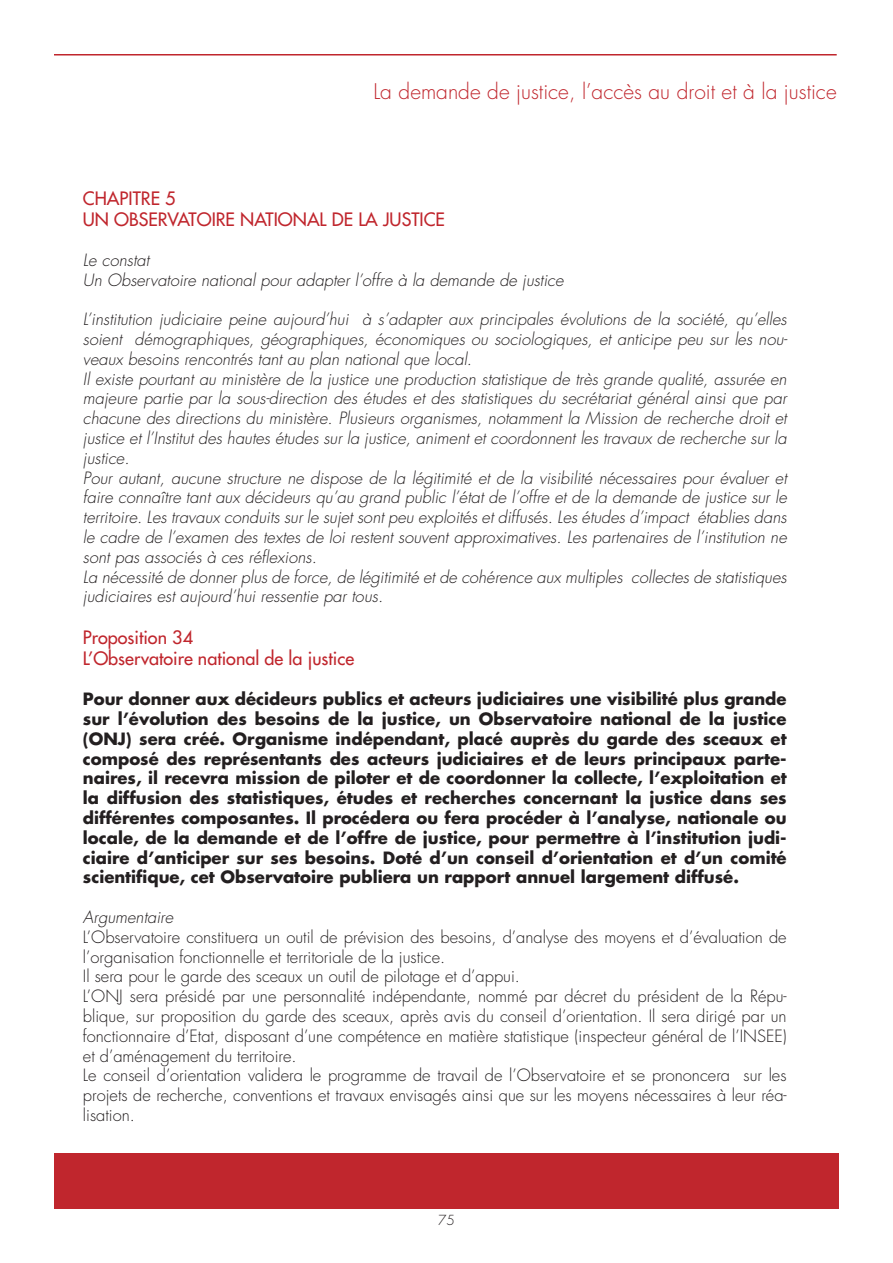
<style>
.page{position:relative;width:893px;height:1263px;background:#fff}
.page>*{position:absolute;margin:0;border:0;box-sizing:border-box;transform-origin:0 0}
.t1{font:300 21px "Futura";color:#c0262d}
.t2{font:18px/21.6px "Futura";color:#c0262d}
.t3{font:italic 300 16.5px/19.8px "Futura";color:#231f20}
.t4{font:700 16.5px/19.8px "Futura";color:#231f20;text-align:justify}
.t5{font:300 16.5px/19.8px "Futura";color:#231f20}
.t6{font:300 13.5px "Futura";color:#231f20}
</style>
<div class="page">
<hr style="left:54px;top:54px;width:783px;height:2px;background:#c0262d">
<div style="left:54px;top:1154px;width:785px;height:55px;background:#c0262d"></div>
<p class="t1" style="left:373px;top:78px;width:465px">La demande de justice, l’accès au droit et à la justice</p>
<p class="t2" style="left:83px;top:187px;width:364px">CHAPITRE 5<br>UN OBSERVATOIRE NATIONAL DE LA JUSTICE</p>
<p class="t3" style="left:83px;top:250px;width:482px">Le constat<br>Un Observatoire national pour adapter l’offre à la demande de justice</p>
<p class="t3" style="left:83px;top:309px;width:706px">L’institution judiciaire peine aujourd’hui à s’adapter aux principales évolutions de la société, qu’elles soient démographiques, géographiques, économiques ou sociologiques, et anticipe peu sur les nou&shy;veaux besoins rencontrés tant au plan national que local.<br>Il existe pourtant au ministère de la justice une production statistique de très grande qualité, assurée en majeure partie par la sous-direction des études et des statistiques du secrétariat général ainsi que par chacune des directions du ministère. Plusieurs organismes, notamment la Mission de recherche droit et justice et l’Institut des hautes études sur la justice, animent et coordonnent les travaux de recherche sur la justice.<br>Pour autant, aucune structure ne dispose de la légitimité et de la visibilité nécessaires pour évaluer et faire connaître tant aux décideurs qu’au grand public l’état de l’offre et de la demande de justice sur le territoire. Les travaux conduits sur le sujet sont peu exploités et diffusés. Les études d’impact établies dans le cadre de l’examen des textes de loi restent souvent approximatives. Les partenaires de l’institution ne sont pas associés à ces réflexions.<br>La nécessité de donner plus de force, de légitimité et de cohérence aux multiples collectes de statistiques judiciaires est aujourd’hui ressentie par tous.</p>
<p class="t2" style="left:83px;top:626px;width:273px">Proposition 34<br>L’Observatoire national de la justice</p>
<p class="t4" style="left:83px;top:688px;width:705px">Pour donner aux décideurs publics et acteurs judiciaires une visibilité plus grande sur l’évolution des besoins de la justice, un Observatoire national de la justice (ONJ) sera créé. Organisme indépendant, placé auprès du garde des sceaux et composé des représentants des acteurs judiciaires et de leurs principaux parte&shy;naires, il recevra mission de piloter et de coordonner la collecte, l’exploitation et la diffusion des statistiques, études et recherches concernant la justice dans ses différentes composantes. Il procédera ou fera procéder à l’analyse, nationale ou locale, de la demande et de l’offre de justice, pour permettre à l’institution judi&shy;ciaire d’anticiper sur ses besoins. Doté d’un conseil d’orientation et d’un comité scientifique, cet Observatoire publiera un rapport annuel largement diffusé.</p>
<p class="t3" style="left:83px;top:907px;width:92px">Argumentaire</p>
<p class="t5" style="left:83px;top:927px;width:705px">L’Observatoire constituera un outil de prévision des besoins, d’analyse des moyens et d’évaluation de l’organisation fonctionnelle et territoriale de la justice.<br>Il sera pour le garde des sceaux un outil de pilotage et d’appui.<br>L’ONJ sera présidé par une personnalité indépendante, nommé par décret du président de la Répu&shy;blique, sur proposition du garde des sceaux, après avis du conseil d’orientation. Il sera dirigé par un fonctionnaire d’Etat, disposant d’une compétence en matière statistique (inspecteur général de l’INSEE) et d’aménagement du territoire.<br>Le conseil d’orientation validera le programme de travail de l’Observatoire et se prononcera sur les projets de recherche, conventions et travaux envisagés ainsi que sur les moyens nécessaires à leur réa&shy;lisation.</p>
<p class="t6" style="left:438px;top:1211px;width:18px">75</p>
</div>
